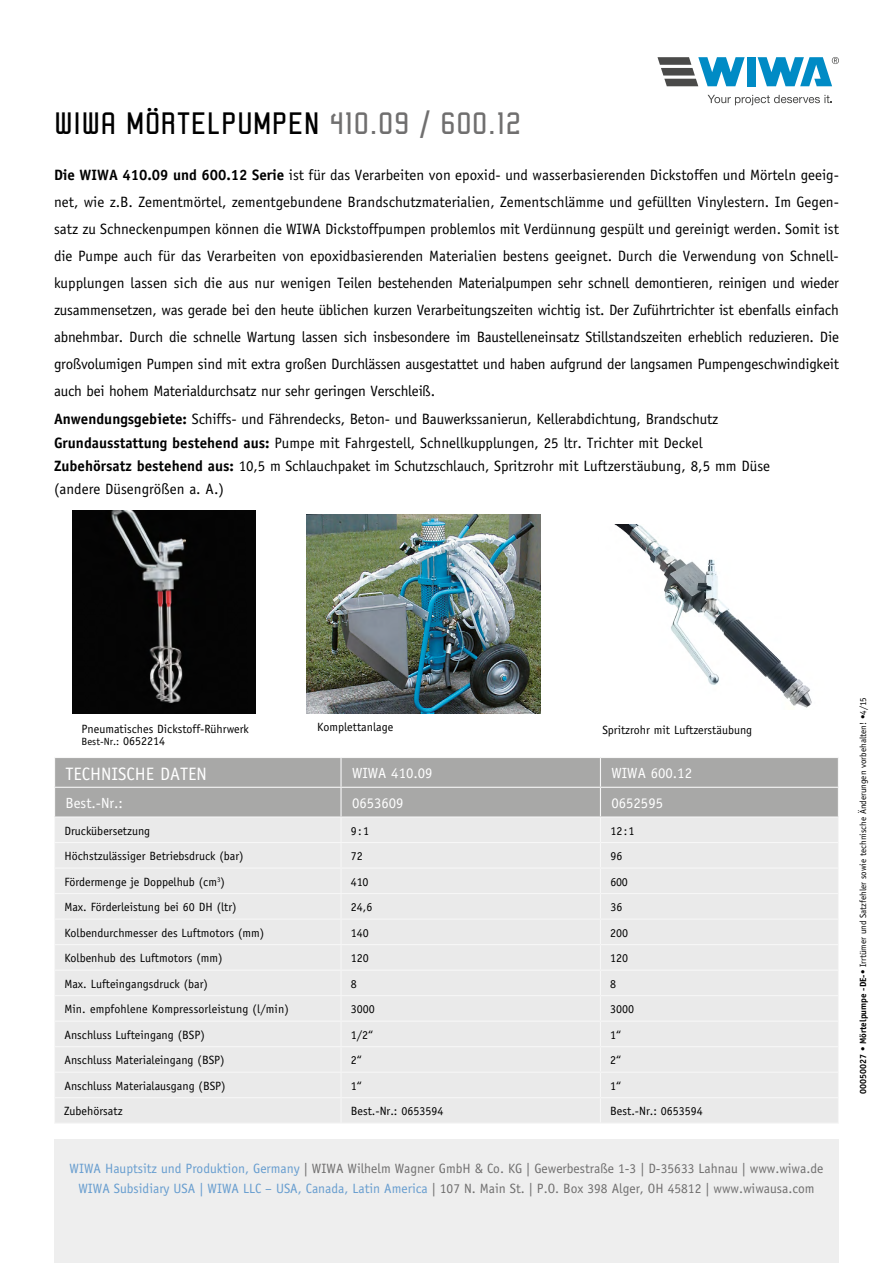
<style>
.page{position:relative;width:893px;height:1263px;background:#fff}
.page>*{position:absolute;margin:0;border:0;box-sizing:border-box;transform-origin:0 0}
.t1{font:32.25px "Robust ICG";color:#000}
.t2{font:18px "Officina Sans";color:#fff}
.t3{font:15px/27px "Officina Sans";letter-spacing:-.01em;color:#000;text-align:justify}
.t4{font:14.85px "Officina Sans";color:#fff}
.t5{font:13.5px/20.4px "Officina Sans";color:#706f6f;text-align:center}
.t6{font:12px "Officina Sans";color:#000}
.t7{font:10.5px "Officina Sans";color:#000}
.t8{font:9px "Officina Sans";color:#000}
.s1{color:#706f6f}
.s2{font-weight:700}
.s3{font-size:12px}
.s4{color:#679dcf}
.s5{color:#669ccf}
</style>
<div class="page">
<svg style="left:708px;top:95px;width:124px;height:10px"></svg>
<div style="left:747px;top:57px;width:9px;height:29px;background:#008bc5"></div>
<svg style="left:657px;top:57px;width:88px;height:29px"></svg>
<svg style="left:758px;top:57px;width:81px;height:29px"></svg>
<div style="left:54px;top:1140px;width:785px;height:123px;background:#eee"></div>
<div style="left:55px;top:758px;width:783px;height:58px;background:#a8a8a7"></div>
<div style="left:55px;top:818px;width:783px;height:305px;background:#eaeaea"></div>
<hr style="left:54px;top:757px;width:287px;height:1px;background:#f7f7f7">
<hr style="left:341px;top:757px;width:259px;height:1px;background:#f7f7f7">
<hr style="left:600px;top:757px;width:239px;height:1px;background:#f7f7f7">
<hr style="left:340px;top:758px;width:2px;height:29px;background:#f7f7f7">
<hr style="left:54px;top:787px;width:287px;height:1px;background:#f7f7f7">
<hr style="left:340px;top:788px;width:2px;height:28px;background:#f7f7f7">
<hr style="left:341px;top:787px;width:259px;height:1px;background:#f7f7f7">
<hr style="left:600px;top:787px;width:239px;height:1px;background:#f7f7f7">
<hr style="left:54px;top:816px;width:287px;height:2px;background:#f7f7f7">
<hr style="left:54px;top:842px;width:287px;height:1px;background:#f7f7f7">
<hr style="left:54px;top:867px;width:287px;height:2px;background:#f7f7f7">
<hr style="left:54px;top:893px;width:287px;height:1px;background:#f7f7f7">
<hr style="left:54px;top:918px;width:287px;height:2px;background:#f7f7f7">
<hr style="left:54px;top:944px;width:287px;height:1px;background:#f7f7f7">
<hr style="left:54px;top:969px;width:287px;height:2px;background:#f7f7f7">
<hr style="left:54px;top:995px;width:287px;height:1px;background:#f7f7f7">
<hr style="left:340px;top:818px;width:2px;height:24px;background:#f7f7f7">
<hr style="left:340px;top:843px;width:2px;height:24px;background:#f7f7f7">
<hr style="left:340px;top:869px;width:2px;height:24px;background:#f7f7f7">
<hr style="left:340px;top:894px;width:2px;height:24px;background:#f7f7f7">
<hr style="left:340px;top:920px;width:2px;height:24px;background:#f7f7f7">
<hr style="left:340px;top:945px;width:2px;height:24px;background:#f7f7f7">
<hr style="left:340px;top:971px;width:2px;height:24px;background:#f7f7f7">
<hr style="left:340px;top:996px;width:2px;height:24px;background:#f7f7f7">
<hr style="left:341px;top:816px;width:259px;height:2px;background:#f7f7f7">
<hr style="left:600px;top:816px;width:239px;height:2px;background:#f7f7f7">
<hr style="left:341px;top:842px;width:259px;height:1px;background:#f7f7f7">
<hr style="left:600px;top:842px;width:239px;height:1px;background:#f7f7f7">
<hr style="left:341px;top:867px;width:259px;height:2px;background:#f7f7f7">
<hr style="left:600px;top:867px;width:239px;height:2px;background:#f7f7f7">
<hr style="left:341px;top:893px;width:259px;height:1px;background:#f7f7f7">
<hr style="left:600px;top:893px;width:239px;height:1px;background:#f7f7f7">
<hr style="left:341px;top:918px;width:259px;height:2px;background:#f7f7f7">
<hr style="left:600px;top:918px;width:239px;height:2px;background:#f7f7f7">
<hr style="left:341px;top:944px;width:259px;height:1px;background:#f7f7f7">
<hr style="left:600px;top:944px;width:239px;height:1px;background:#f7f7f7">
<hr style="left:341px;top:969px;width:259px;height:2px;background:#f7f7f7">
<hr style="left:600px;top:969px;width:239px;height:2px;background:#f7f7f7">
<hr style="left:341px;top:995px;width:259px;height:1px;background:#f7f7f7">
<hr style="left:600px;top:995px;width:239px;height:1px;background:#f7f7f7">
<hr style="left:54px;top:1020px;width:287px;height:2px;background:#f7f7f7">
<hr style="left:341px;top:1020px;width:259px;height:2px;background:#f7f7f7">
<hr style="left:600px;top:1020px;width:239px;height:2px;background:#f7f7f7">
<hr style="left:340px;top:1022px;width:2px;height:24px;background:#f7f7f7">
<hr style="left:340px;top:1047px;width:2px;height:24px;background:#f7f7f7">
<hr style="left:340px;top:1073px;width:2px;height:24px;background:#f7f7f7">
<hr style="left:340px;top:1098px;width:2px;height:25px;background:#f7f7f7">
<svg style="left:600px;top:758px;width:1px;height:365px"></svg>
<hr style="left:54px;top:1046px;width:287px;height:1px;background:#f7f7f7">
<hr style="left:341px;top:1046px;width:259px;height:1px;background:#f7f7f7">
<hr style="left:600px;top:1046px;width:239px;height:1px;background:#f7f7f7">
<hr style="left:54px;top:1071px;width:287px;height:2px;background:#f7f7f7">
<hr style="left:341px;top:1071px;width:259px;height:2px;background:#f7f7f7">
<hr style="left:600px;top:1071px;width:239px;height:2px;background:#f7f7f7">
<hr style="left:54px;top:1097px;width:287px;height:1px;background:#f7f7f7">
<hr style="left:341px;top:1097px;width:259px;height:1px;background:#f7f7f7">
<hr style="left:600px;top:1097px;width:239px;height:1px;background:#f7f7f7">
<hr style="left:54px;top:1123px;width:287px;height:1px;background:#f7f7f7">
<hr style="left:341px;top:1123px;width:259px;height:1px;background:#f7f7f7">
<hr style="left:600px;top:1123px;width:239px;height:1px;background:#f7f7f7">
<img style="left:72px;top:510px;width:183px;height:203px">
<img style="left:306px;top:514px;width:234px;height:199px">
<img style="left:615px;top:525px;width:197px;height:183px">
<h1 class="t1" style="left:54px;top:106px;width:469px">WIWA MÖRTELPUMPEN <span class="s1">410.09 / 600.12</span></h1>
<p class="t3" style="left:54px;top:161px;width:786px"><span class="s2">Die WIWA 410.09 und 600.12 Serie</span> ist für das Verarbeiten von epoxid- und wasserbasierenden Dickstoffen und Mörteln geeig&shy;net, wie z.B. Zementmörtel, zementgebundene Brandschutzmaterialien, Zementschlämme und gefüllten Vinylestern. Im Gegen&shy;satz zu Schneckenpumpen können die WIWA Dickstoffpumpen problemlos mit Verdünnung gespült und gereinigt werden. Somit ist die Pumpe auch für das Verarbeiten von epoxidbasierenden Materialien bestens geeignet. Durch die Verwendung von Schnell&shy;kupplungen lassen sich die aus nur wenigen Teilen bestehenden Materialpumpen sehr schnell demontieren, reinigen und wieder zusammensetzen, was gerade bei den heute üblichen kurzen Verarbeitungszeiten wichtig ist. Der Zuführtrichter ist ebenfalls einfach abnehmbar. Durch die schnelle Wartung lassen sich insbesondere im Baustelleneinsatz Stillstandszeiten erheblich reduzieren. Die großvolumigen Pumpen sind mit extra großen Durchlässen ausgestattet und haben aufgrund der langsamen Pumpengeschwindigkeit auch bei hohem Materialdurchsatz nur sehr geringen Verschleiß.</p>
<p class="t3" style="left:54px;top:408px;width:718px;line-height:23.1px;text-align:left"><span class="s2">Anwendungsgebiete:</span> Schiffs- und Fährendecks, Beton- und Bauwerkssanierun, Kellerabdichtung, Brandschutz <span class="s2">Grundausstattung bestehend aus:</span> Pumpe mit Fahrgestell, Schnellkupplungen, 25 ltr. Trichter mit Deckel <span class="s2">Zubehörsatz bestehend aus:</span> 10,5 m Schlauchpaket im Schutzschlauch, Spritzrohr mit Luftzerstäubung, 8,5 mm Düse (andere Düsengrößen a. A.)</p>
<p class="t6" style="left:82px;top:722px;width:169px">Pneumatisches Dickstoff-Rührwerk</p>
<p class="t7" style="left:82px;top:735px;width:85px">Best-Nr.: <span class="s3">0652214</span></p>
<p class="t6" style="left:317px;top:720px;width:78px">Komplettanlage</p>
<p class="t6" style="left:602px;top:723px;width:151px">Spritzrohr mit Luftzerstäubung</p>
<p class="t2" style="left:66px;top:763px;width:143px">TECHNISCHE DATEN</p>
<p class="t4" style="left:352px;top:764px;width:82px">WIWA 410.09</p>
<p class="t4" style="left:611px;top:764px;width:82px">WIWA 600.12</p>
<p class="t4" style="left:66px;top:794px;width:59px">Best.-Nr.:</p>
<p class="t4" style="left:352px;top:794px;width:53px">0653609</p>
<p class="t4" style="left:611px;top:794px;width:53px">0652595</p>
<p class="t6" style="left:64px;top:823px;width:87px">Druckübersetzung</p>
<p class="t6" style="left:351px;top:823px;width:20px">9:1</p>
<p class="t6" style="left:610px;top:823px;width:26px">12:1</p>
<p class="t6" style="left:64px;top:849px;width:181px">Höchstzulässiger Betriebsdruck (bar)</p>
<p class="t6" style="left:351px;top:849px;width:13px">72</p>
<p class="t6" style="left:610px;top:849px;width:13px">96</p>
<p class="t6" style="left:64px;top:874px;width:162px">Fördermenge je Doppelhub (cm<sup>3</sup>)</p>
<p class="t6" style="left:351px;top:874px;width:19px">410</p>
<p class="t6" style="left:610px;top:874px;width:19px">600</p>
<p class="t6" style="left:64px;top:900px;width:174px">Max. Förderleistung bei 60 DH (ltr)</p>
<p class="t6" style="left:351px;top:900px;width:23px">24,6</p>
<p class="t6" style="left:610px;top:900px;width:13px">36</p>
<p class="t6" style="left:64px;top:925px;width:201px">Kolbendurchmesser des Luftmotors (mm)</p>
<p class="t6" style="left:351px;top:925px;width:19px">140</p>
<p class="t6" style="left:610px;top:925px;width:19px">200</p>
<p class="t6" style="left:64px;top:951px;width:160px">Kolbenhub des Luftmotors (mm)</p>
<p class="t6" style="left:351px;top:951px;width:19px">120</p>
<p class="t6" style="left:610px;top:951px;width:19px">120</p>
<p class="t6" style="left:64px;top:976px;width:145px">Max. Lufteingangsdruck (bar)</p>
<p class="t6" style="left:351px;top:976px;width:7px">8</p>
<p class="t6" style="left:610px;top:976px;width:7px">8</p>
<p class="t6" style="left:64px;top:1002px;width:226px">Min. empfohlene Kompressorleistung (l/min)</p>
<p class="t6" style="left:351px;top:1002px;width:25px">3000</p>
<p class="t6" style="left:610px;top:1002px;width:25px">3000</p>
<p class="t6" style="left:64px;top:1028px;width:142px">Anschluss Lufteingang (BSP)</p>
<p class="t6" style="left:351px;top:1028px;width:24px">1/2“</p>
<p class="t6" style="left:610px;top:1028px;width:12px">1“</p>
<p class="t6" style="left:64px;top:1053px;width:162px">Anschluss Materialeingang (BSP)</p>
<p class="t6" style="left:351px;top:1053px;width:12px">2“</p>
<p class="t6" style="left:610px;top:1053px;width:12px">2“</p>
<p class="t6" style="left:64px;top:1079px;width:163px">Anschluss Materialausgang (BSP)</p>
<p class="t6" style="left:351px;top:1079px;width:12px">1“</p>
<p class="t6" style="left:610px;top:1079px;width:12px">1“</p>
<p class="t6" style="left:64px;top:1104px;width:60px">Zubehörsatz</p>
<p class="t6" style="left:351px;top:1104px;width:94px">Best.-Nr.: 0653594</p>
<p class="t6" style="left:610px;top:1104px;width:94px">Best.-Nr.: 0653594</p>
<p class="t5" style="left:70px;top:1158px;width:755px"><span class="s4">WIWA Hauptsitz und Produktion, Germany</span> | WIWA Wilhelm Wagner GmbH &amp; Co. KG | Gewerbestraße 1-3 | D-35633 Lahnau | www.wiwa.de<br><span class="s4">WIWA Subsidiary USA</span> <span class="s5">|</span> <span class="s4">WIWA LLC – USA, Canada, Latin America</span> | 107 N. Main St. | P.O. Box 398 Alger, OH 45812 | www.wiwausa.com</p>
<p class="t8" style="left:858px;top:1094px;width:398px;rotate:-90deg"><span class="s2">00050027 • Mörtelpumpe -DE-</span>• Irrtümer und Satzfehler sowie technische Änderungen vorbehalten! •4/15</p>
</div>
